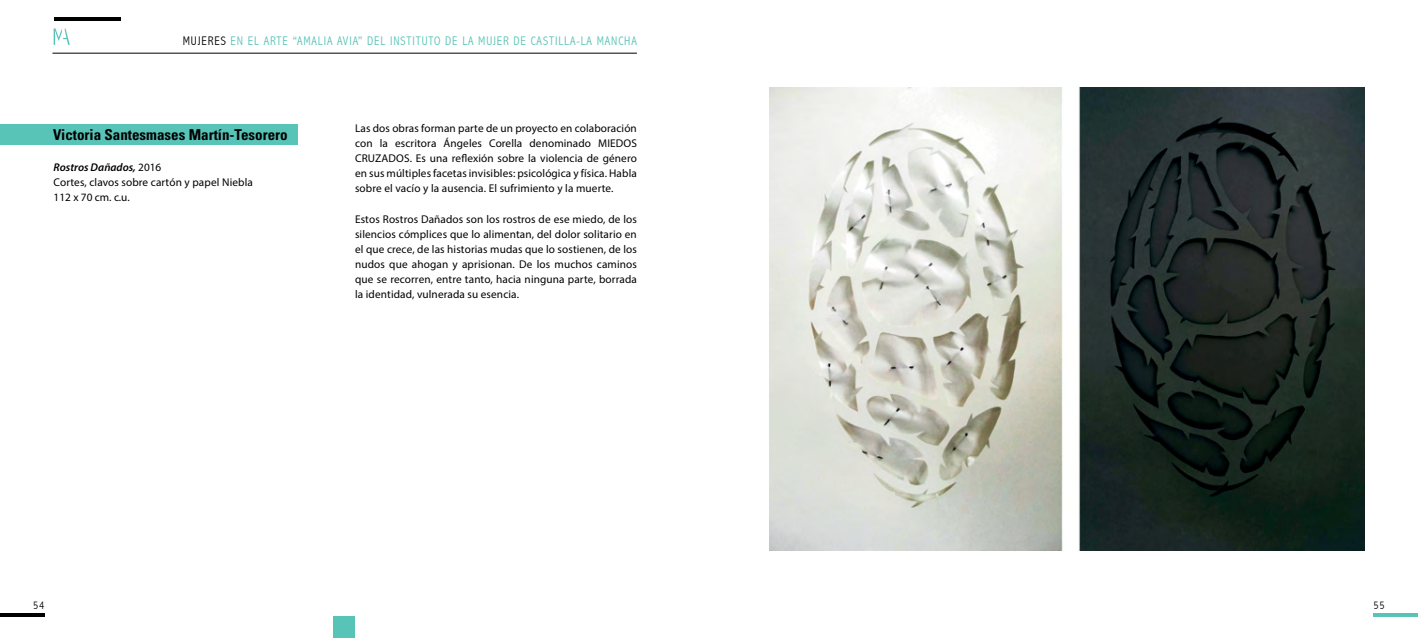
<style>
.page{position:relative;width:1418px;height:638px;background:#fff}
.page>*{position:absolute;margin:0;border:0;box-sizing:border-box;transform-origin:0 0}
.t1{font:700 condensed 15px "Univers";color:#000}
.t2{font:300 condensed 12.5px "Abadi";letter-spacing:.07em;color:#58c3b7}
.t3{font:11.25px/15px "Myriad Pro";letter-spacing:.01em;color:#000;text-align:justify}
.t4{font:300 condensed 11.25px "Abadi";color:#000}
.s1{color:#000}
.s2{font-weight:600;font-style:italic}
</style>
<div class="page">
<hr style="left:0;top:613px;width:45px;height:4px;background:#000">
<hr style="left:1373px;top:613px;width:44px;height:4px;background:#58c3b7">
<hr style="left:54px;top:17px;width:66px;height:4px;background:#000">
<svg style="left:54px;top:28px;width:16px;height:17px"></svg>
<div style="left:334px;top:617px;width:21px;height:21px;background:#58c3b7"></div>
<hr style="left:52px;top:53px;width:585px;height:1px;background:#000">
<div style="left:0;top:124px;width:298px;height:20px;background:#58c3b7"></div>
<img style="left:769px;top:87px;width:595px;height:463px">
<p class="t2" style="left:183px;top:33px;width:455px"><span class="s1">MUJERES</span> EN EL ARTE “AMALIA AVIA” DEL INSTITUTO DE LA MUJER DE CASTILLA-LA MANCHA</p>
<h1 class="t1" style="left:59px;top:126px;width:68px">Alicia Díaz</h1>
<p class="t3" style="left:355px;top:121px;width:283px">Las dos obras forman parte de un proyecto en colaboración con la escritora Ángeles Corella denominado MIEDOS CRUZADOS. Es una reflexión sobre la violencia de género en sus múltiples facetas invisibles: psicológica y física. Habla sobre el vacío y la ausencia. El sufrimiento y la muerte.</p>
<p class="t3" style="left:355px;top:211px;width:283px">Estos Rostros Dañados son los rostros de ese miedo, de los silencios cómplices que lo alimentan, del dolor solitario en el que crece, de las historias mudas que lo sostienen, de los nudos que ahogan y aprisionan. De los muchos caminos que se recorren, entre tanto, hacia ninguna parte, borrada la identidad, vulnerada su esencia.</p>
<h1 class="t1" style="left:53px;top:126px;width:236px">Victoria S ntesmases Martín-Tesorero</h1>
<p class="t3" style="left:54px;top:160px;width:201px;text-align:left"><span class="s2">Rostros Dañados,</span> 2016<br>Cortes, clavos sobre cartón y papel Niebla<br>112 x 70 cm. c.u.</p>
<p class="t4" style="left:33px;top:598px;width:13px">54</p>
<p class="t4" style="left:1373px;top:598px;width:13px">55</p>
</div>
